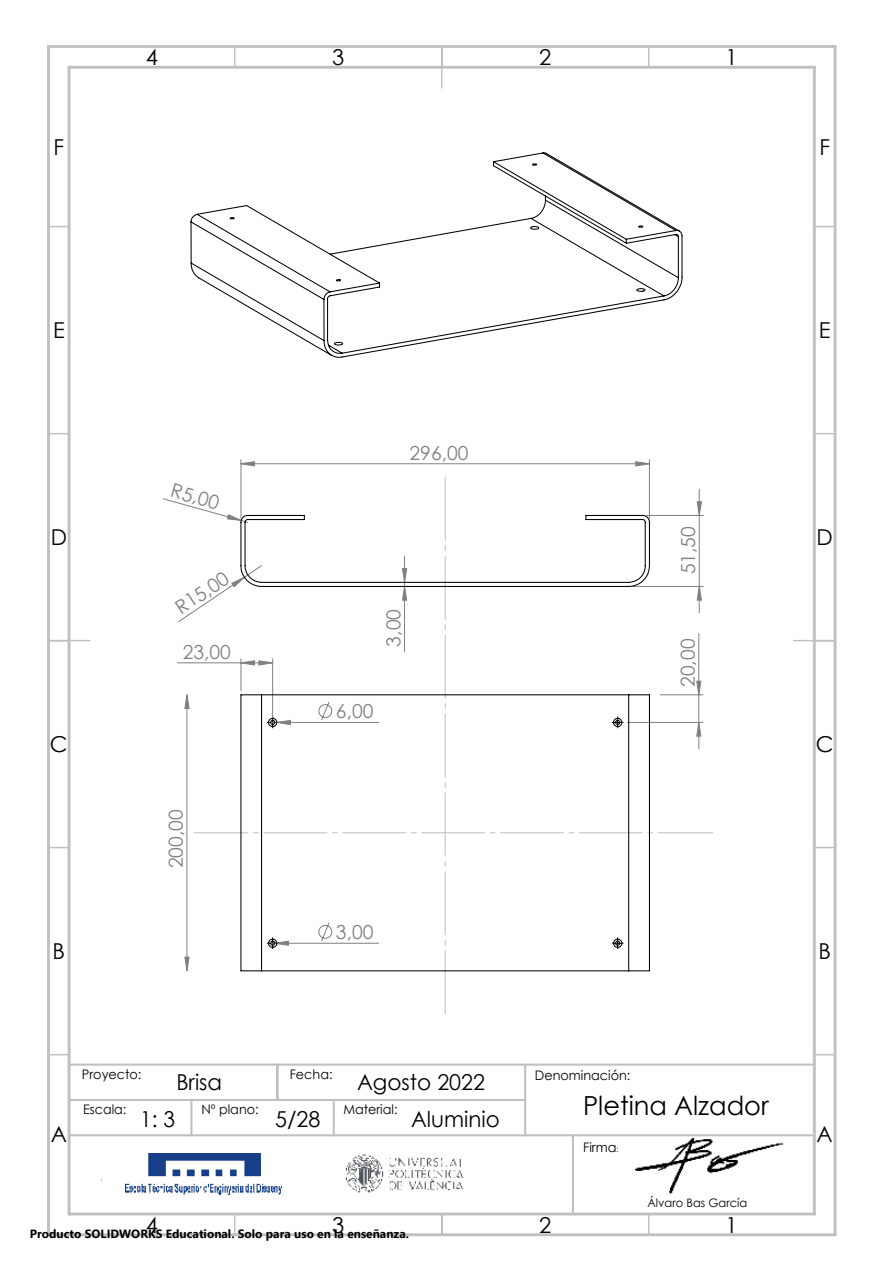
<style>
.page{position:relative;width:893px;height:1263px;background:#fff}
.page>*{position:absolute;margin:0;border:0;box-sizing:border-box;transform-origin:0 0}
.t1{font:26.25px "Century Gothic";color:#000}
.t2{font:21.9px "Century Gothic";color:#000}
.t3{font:21.9px "Century Gothic";color:#000;scale:.95 1}
.t4{font:19.35px "Century Gothic";color:#808080}
.t5{font:13.2px "Century Gothic";color:#000}
.t6{font:700 12px "Segoe UI";color:#000}
.t7{font:11.7px "Century Gothic";color:#000}
.s1{font-size:8.25px}
</style>
<div class="page">
<img style="left:126px;top:1153px;width:155px;height:42px">
<img style="left:345px;top:1154px;width:119px;height:39px">
<img style="left:635px;top:1138px;width:149px;height:56px">
<hr style="left:48px;top:640px;width:42px;height:1px;background:#c0c0c0">
<hr style="left:441px;top:46px;width:1px;height:42px;background:#c0c0c0">
<hr style="left:794px;top:640px;width:41px;height:1px;background:#c0c0c0">
<svg style="left:50px;top:1054px;width:18px;height:1px"></svg>
<svg style="left:816px;top:1054px;width:18px;height:1px"></svg>
<svg style="left:50px;top:847px;width:18px;height:1px"></svg>
<svg style="left:816px;top:847px;width:18px;height:1px"></svg>
<svg style="left:50px;top:433px;width:18px;height:1px"></svg>
<svg style="left:816px;top:433px;width:18px;height:1px"></svg>
<svg style="left:50px;top:226px;width:18px;height:1px"></svg>
<svg style="left:816px;top:226px;width:18px;height:1px"></svg>
<svg style="left:234px;top:48px;width:1px;height:18px"></svg>
<svg style="left:234px;top:1215px;width:1px;height:18px"></svg>
<svg style="left:441px;top:1215px;width:1px;height:18px"></svg>
<svg style="left:648px;top:48px;width:1px;height:18px"></svg>
<svg style="left:648px;top:1215px;width:1px;height:18px"></svg>
<hr style="left:69px;top:1134px;width:745px;height:2px;background:#c0c0c0">
<hr style="left:524px;top:1064px;width:2px;height:71px;background:#c0c0c0">
<hr style="left:69px;top:1063px;width:745px;height:3px;background:#c0c0c0">
<hr style="left:69px;top:1099px;width:456px;height:2px;background:#c0c0c0">
<hr style="left:333px;top:1100px;width:2px;height:35px;background:#c0c0c0">
<hr style="left:276px;top:1064px;width:2px;height:36px;background:#c0c0c0">
<hr style="left:190px;top:1100px;width:2px;height:35px;background:#c0c0c0">
<hr style="left:572px;top:1135px;width:2px;height:79px;background:#c0c0c0">
<hr style="left:68px;top:67px;width:3px;height:1147px;background:#c0c0c0">
<hr style="left:69px;top:66px;width:745px;height:3px;background:#c0c0c0">
<hr style="left:813px;top:67px;width:3px;height:1147px;background:#c0c0c0">
<hr style="left:69px;top:1212px;width:745px;height:3px;background:#c0c0c0">
<hr style="left:47px;top:46px;width:3px;height:1189px;background:#c0c0c0">
<hr style="left:48px;top:45px;width:787px;height:3px;background:#c0c0c0">
<hr style="left:834px;top:46px;width:2px;height:1189px;background:#c0c0c0">
<hr style="left:48px;top:1233px;width:787px;height:3px;background:#c0c0c0">
<hr style="left:241px;top:460px;width:1px;height:58px;background:#808080">
<hr style="left:649px;top:460px;width:1px;height:58px;background:#808080">
<svg style="left:240px;top:461px;width:409px;height:6px"></svg>
<svg style="left:163px;top:476px;width:550px;height:538px"></svg>
<svg style="left:240px;top:694px;width:410px;height:278px"></svg>
<svg style="left:190px;top:152px;width:493px;height:206px"></svg>
<p class="t2" style="left:146px;top:42px;width:14px">4</p>
<p class="t2" style="left:332px;top:42px;width:14px">3</p>
<p class="t2" style="left:539px;top:42px;width:14px">2</p>
<p class="t2" style="left:725px;top:42px;width:14px">1</p>
<p class="t2" style="left:54px;top:132px;width:12px">F</p>
<p class="t2" style="left:819px;top:132px;width:12px">F</p>
<p class="t2" style="left:53px;top:315px;width:13px">E</p>
<p class="t2" style="left:819px;top:315px;width:13px">E</p>
<p class="t4" style="left:175px;top:476px;width:51px;rotate:16deg">R5,00</p>
<p class="t4" style="left:410px;top:439px;width:60px">296,00</p>
<p class="t4" style="left:675px;top:574px;width:50px;rotate:-90deg">51,50</p>
<p class="t2" style="left:51px;top:522px;width:18px">D</p>
<p class="t2" style="left:817px;top:522px;width:18px">D</p>
<p class="t4" style="left:170px;top:598px;width:61px;rotate:-34deg">R15,00</p>
<p class="t4" style="left:380px;top:646px;width:39px;rotate:-90deg">3,00</p>
<p class="t4" style="left:674px;top:687px;width:50px;rotate:-90deg">20,00</p>
<p class="t4" style="left:183px;top:638px;width:50px">23,00</p>
<p class="t4" style="left:336px;top:698px;width:39px">6,00</p>
<p class="t2" style="left:50px;top:729px;width:19px">C</p>
<p class="t2" style="left:816px;top:729px;width:19px">C</p>
<p class="t4" style="left:162px;top:868px;width:60px;rotate:-90deg">200,00</p>
<p class="t4" style="left:336px;top:918px;width:39px">3,00</p>
<p class="t2" style="left:53px;top:936px;width:14px">B</p>
<p class="t2" style="left:818px;top:936px;width:14px">B</p>
<p class="t5" style="left:290px;top:1065px;width:44px">Fecha:</p>
<p class="t5" style="left:82px;top:1065px;width:61px">Proyecto:</p>
<p class="t2" style="left:176px;top:1067px;width:47px">Brisa</p>
<p class="t5" style="left:201px;top:1100px;width:59px">Nº plano:</p>
<p class="t5" style="left:535px;top:1066px;width:97px">Denominación:</p>
<p class="t2" style="left:357px;top:1067px;width:130px">Agosto 2022</p>
<p class="t5" style="left:343px;top:1100px;width:56px">Material:</p>
<p class="t2" style="left:411px;top:1104px;width:90px">Aluminio</p>
<p class="t5" style="left:83px;top:1100px;width:45px">Escala:</p>
<p class="t1" style="left:583px;top:1087px;width:187px">Pletina Alzador</p>
<p class="t3" style="left:140px;top:1104px;width:38px">1: 3</p>
<p class="t2" style="left:275px;top:1104px;width:47px">5/28</p>
<p class="t2" style="left:51px;top:1119px;width:18px">A</p>
<p class="t2" style="left:817px;top:1119px;width:18px">A</p>
<p class="t5" style="left:583px;top:1138px;width:37px">Firma<span class="s1">:</span></p>
<p class="t2" style="left:146px;top:1209px;width:14px">4</p>
<p class="t2" style="left:332px;top:1209px;width:14px">3</p>
<p class="t6" style="left:30px;top:1223px;width:381px">Producto SOLIDWORKS Educational. Solo para uso en la enseñanza.</p>
<p class="t2" style="left:539px;top:1209px;width:14px">2</p>
<p class="t7" style="left:647px;top:1195px;width:101px">Álvaro Bas García</p>
<p class="t2" style="left:725px;top:1209px;width:14px">1</p>
</div>
